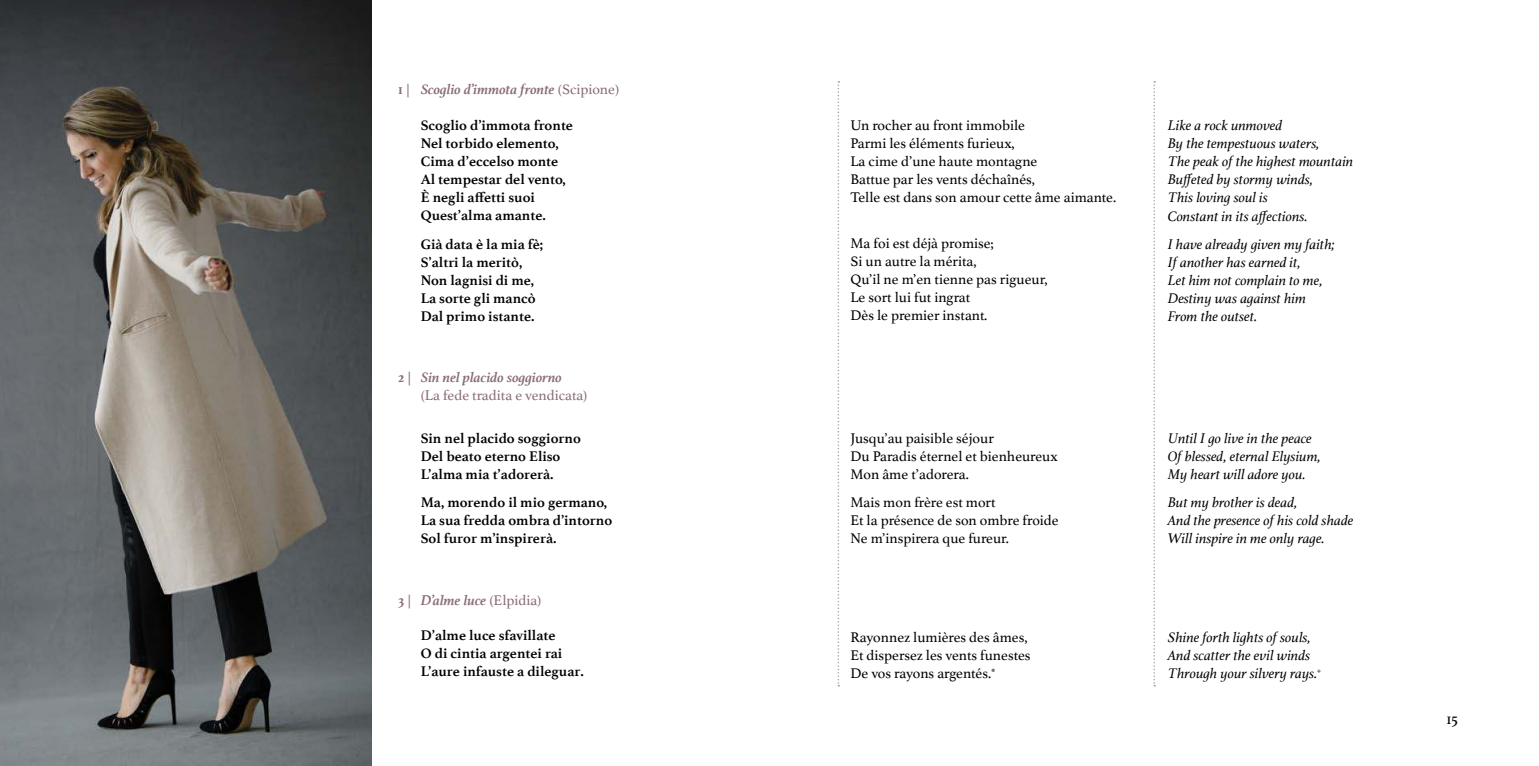
<style>
.page{position:relative;width:1539px;height:766px;background:#fff}
.page>*{position:absolute;margin:0;border:0;box-sizing:border-box;transform-origin:0 0}
.t1{font:15.75px "Athelas";color:#000}
.t2{font:14.62px/18px "Athelas";color:#000}
.t3{font:italic 14.62px/18px "Athelas";color:#000}
.t4{font:700 14.62px/18px "Athelas";color:#000}
.t5{font:italic 700 14.62px "Athelas";color:#8a6d75}
.t6{font:14.62px/18px "Athelas";color:#8a6d75}
.s1{font-style:normal}
.s2{font-weight:400;font-style:normal}
.s3{font-weight:700}
.s4{font-weight:700;font-style:italic}
</style>
<div class="page">
<img style="left:0;top:0;width:371px;height:765px">
<svg style="left:838px;top:81px;width:1px;height:605px"></svg>
<svg style="left:1153px;top:81px;width:2px;height:605px"></svg>
<p class="t5" style="left:398px;top:83px;width:222px"><span class="s1">1 |</span> Scoglio d’immota fronte <span class="s2">(Scipione)</span></p>
<p class="t4" style="left:421px;top:117px;width:154px">Scoglio d’immota fronte<br>Nel torbido elemento,<br>Cima d’eccelso monte<br>Al tempestar del vento,<br>È negli affetti suoi<br>Quest’alma amante.</p>
<p class="t4" style="left:421px;top:235px;width:124px">Già data è la mia fè;<br>S’altri la meritò,<br>Non lagnisi di me,<br>La sorte gli mancò<br>Dal primo istante.</p>
<p class="t6" style="left:421px;top:368px;width:168px;text-indent:-22px"><span class="s3">2 |</span> <span class="s4">Sin nel placido soggiorno<br></span>(La fede tradita e vendicata)</p>
<p class="t4" style="left:421px;top:429px;width:162px">Sin nel placido soggiorno<br>Del beato eterno Eliso<br>L’alma mia t’adorerà.</p>
<p class="t4" style="left:421px;top:493px;width:193px">Ma, morendo il mio germano,<br>La sua fredda ombra d’intorno<br>Sol furor m’inspirerà.</p>
<p class="t2" style="left:850px;top:117px;width:267px">Un rocher au front immobile<br>Parmi les éléments furieux,<br>La cime d’une haute montagne<br>Battue par les vents déchaînés,<br>Telle est dans son amour cette âme aimante.</p>
<p class="t2" style="left:850px;top:234px;width:199px">Ma foi est déjà promise;<br>Si un autre la mérita,<br>Qu’il ne m’en tienne pas rigueur,<br>Le sort lui fut ingrat<br>Dès le premier instant.</p>
<p class="t2" style="left:850px;top:429px;width:209px">Jusqu’au paisible séjour<br>Du Paradis éternel et bienheureux<br>Mon âme t’adorera.</p>
<p class="t2" style="left:850px;top:492px;width:210px">Mais mon frère est mort<br>Et la présence de son ombre froide<br>Ne m’inspirera que fureur.</p>
<p class="t3" style="left:1168px;top:118px;width:187px">Like a rock unmoved<br>By the tempestuous waters,<br>The peak of the highest mountain<br>Buffeted by stormy winds,<br>This loving soul is<br>Constant in its affections.</p>
<p class="t3" style="left:1168px;top:236px;width:169px">I have already given my faith;<br>If another has earned it,<br>Let him not complain to me,<br>Destiny was against him<br>From the outset.</p>
<p class="t3" style="left:1168px;top:430px;width:155px">Until I go live in the peace<br>Of blessed, eternal Elysium,<br>My heart will adore you.</p>
<p class="t3" style="left:1168px;top:494px;width:187px">But my brother is dead,<br>And the presence of his cold shade<br>Will inspire in me only rage.</p>
<p class="t5" style="left:398px;top:594px;width:145px"><span class="s1">3 |</span> D’alme luce <span class="s2">(Elpidia)</span></p>
<p class="t4" style="left:421px;top:626px;width:165px">D’alme luce sfavillate<br>O di cintia argentei rai<br>L’aure infauste a dileguar.</p>
<p class="t2" style="left:850px;top:627px;width:182px">Rayonnez lumières des âmes,<br>Et dispersez les vents funestes<br>De vos rayons argentés.<sup>*</sup></p>
<p class="t3" style="left:1168px;top:629px;width:155px">Shine forth lights of souls,<br>And scatter the evil winds<br>Through your silvery rays.<sup>+</sup></p>
<p class="t1" style="left:1446px;top:710px;width:13px">15</p>
</div>
